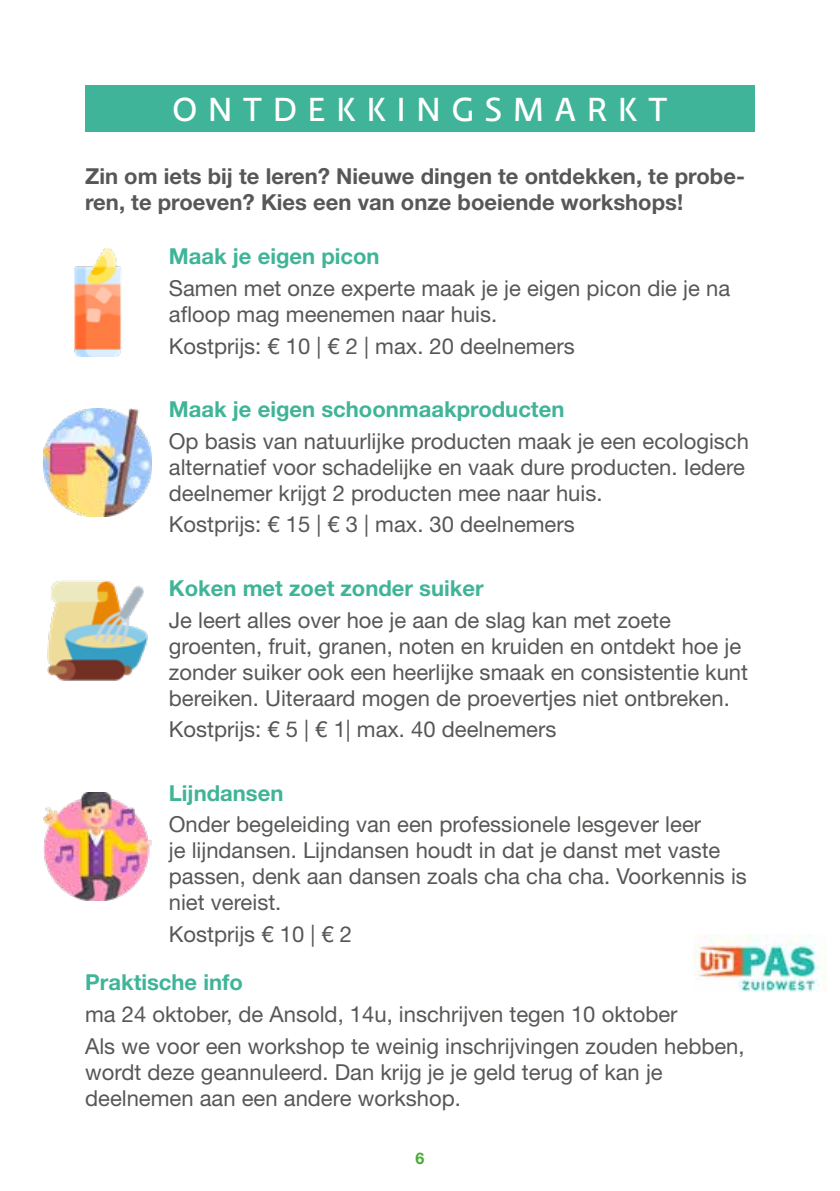
<style>
.page{position:relative;width:840px;height:1191px;background:#fff}
.page>*{position:absolute;margin:0;border:0;box-sizing:border-box;transform-origin:0 0}
.t1{font:500 34px "Relato Sans OT";letter-spacing:.32em;color:#fff}
.t2{font:22px/26px "Helvetica Neue LT Std";color:#575756}
.t3{font:700 22px/26px "Helvetica Neue LT Std";color:#575756}
.t4{font:700 22px "Helvetica Neue LT Std";color:#3fb498}
.t5{font:700 16px "Helvetica Neue LT Std";color:#45ac34}
</style>
<div class="page">
<div style="left:85px;top:85px;width:669px;height:46px;background:#3fb498"></div>
<img style="left:74px;top:249px;width:47px;height:108px">
<img style="left:43px;top:792px;width:109px;height:108px">
<img style="left:47px;top:580px;width:101px;height:101px">
<img style="left:43px;top:408px;width:109px;height:108px">
<img style="left:694px;top:935px;width:132px;height:56px">
<h1 class="t1" style="left:172px;top:89px;width:496px">ONTDEKKINGSMARKT</h1>
<p class="t3" style="left:85px;top:162px;width:661px">Zin om iets bij te leren? Nieuwe dingen te ontdekken, te probe&shy;ren, te proeven? Kies een van onze boeiende workshops!</p>
<p class="t4" style="left:169px;top:243px;width:212px">Maak je eigen picon</p>
<p class="t2" style="left:169px;top:275px;width:562px">Samen met onze experte maak je je eigen picon die je na afloop mag meenemen naar huis.</p>
<p class="t2" style="left:169px;top:332px;width:407px">Kostprijs: € 10 | € 2 | max. 20 deelnemers</p>
<p class="t4" style="left:169px;top:395px;width:397px">Maak je eigen schoonmaakproducten</p>
<p class="t2" style="left:169px;top:427px;width:581px">Op basis van natuurlijke producten maak je een ecologisch alternatief voor schadelijke en vaak dure producten. Iedere deelnemer krijgt 2 producten mee naar huis.</p>
<p class="t2" style="left:169px;top:511px;width:407px">Kostprijs: € 15 | € 3 | max. 30 deelnemers</p>
<p class="t4" style="left:169px;top:574px;width:316px">Koken met zoet zonder suiker</p>
<p class="t2" style="left:169px;top:606px;width:580px">Je leert alles over hoe je aan de slag kan met zoete groenten, fruit, granen, noten en kruiden en ontdekt hoe je zonder suiker ook een heerlijke smaak en consistentie kunt bereiken. Uiteraard mogen de proevertjes niet ontbreken.</p>
<p class="t2" style="left:169px;top:716px;width:389px">Kostprijs: € 5 | € 1| max. 40 deelnemers</p>
<p class="t4" style="left:169px;top:779px;width:116px">Lijndansen</p>
<p class="t2" style="left:169px;top:811px;width:579px">Onder begeleiding van een professionele lesgever leer<br>je lijndansen. Lijndansen houdt in dat je danst met vaste passen, denk aan dansen zoals cha cha cha. Voorkennis is niet vereist.</p>
<p class="t2" style="left:169px;top:921px;width:184px">Kostprijs € 10 | € 2</p>
<p class="t4" style="left:85px;top:969px;width:159px">Praktische info</p>
<p class="t2" style="left:85px;top:998px;width:660px;line-height:31.6px">ma 24 oktober, de Ansold, 14u, inschrijven tegen 10 oktober<br>Als we voor een workshop te weinig inschrijvingen zouden hebben,</p>
<p class="t2" style="left:85px;top:1058px;width:578px">wordt deze geannuleerd. Dan krijg je je geld terug of kan je deelnemen aan een andere workshop.</p>
<p class="t5" style="left:415px;top:1148px;width:10px">6</p>
</div>
